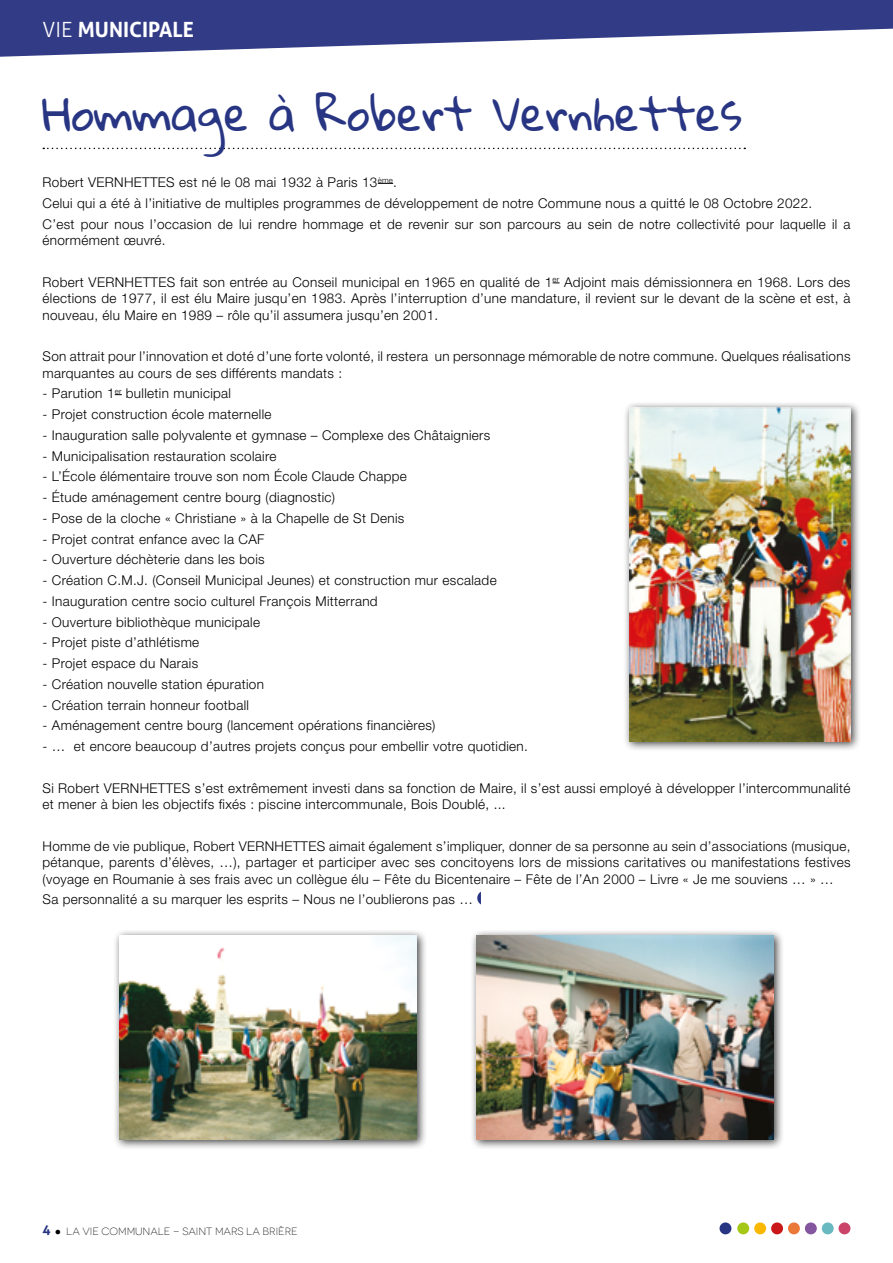
<style>
.page{position:relative;width:893px;height:1263px;background:#fff}
.page>*{position:absolute;margin:0;border:0;box-sizing:border-box;transform-origin:0 0}
.t1{font:45px "Gloria Hallelujah";color:#283583}
.t2{font:700 21px "Aller";color:#fff}
.t3{font:300 13.5px/16.5px "Helvetica Neue LT Std";letter-spacing:.025em;color:#000}
.t4{font:300 10.5px "Novecentowide";color:#000}
.s1{font-weight:300}
.s2{font-family:"Aller";font-weight:700;font-size:13.5px;color:#283583}
.s3{font-family:"Times New Roman";font-weight:400}
</style>
<div class="page">
<svg style="left:0;top:0;width:893px;height:57px;fill:#323b85"></svg>
<div style="left:737px;top:1222px;width:12px;height:12px;background:#a5c715;border-radius:50%"></div>
<div style="left:754px;top:1222px;width:12px;height:12px;background:#fbb800;border-radius:50%"></div>
<div style="left:771px;top:1222px;width:12px;height:12px;background:#ca181a;border-radius:50%"></div>
<div style="left:788px;top:1222px;width:12px;height:12px;background:#ea7838;border-radius:50%"></div>
<div style="left:805px;top:1222px;width:12px;height:12px;background:#84569f;border-radius:50%"></div>
<div style="left:822px;top:1222px;width:12px;height:12px;background:#69b9c1;border-radius:50%"></div>
<div style="left:838px;top:1222px;width:12px;height:12px;background:#cb4369;border-radius:50%"></div>
<div style="left:719px;top:1222px;width:12px;height:12px;background:#283583;border-radius:50%"></div>
<svg style="left:43px;top:148px;width:702px;height:1px"></svg>
<svg style="left:378px;top:183px;width:15px;height:1px"></svg>
<svg style="left:477px;top:892px;width:4px;height:12px"></svg>
<div style="left:623px;top:402px;width:237px;height:349px;background:#000;opacity:.75"></div>
<img style="left:629px;top:408px;width:222px;height:333px">
<div style="left:113px;top:930px;width:314px;height:220px;background:#000;opacity:.75"></div>
<img style="left:119px;top:936px;width:298px;height:204px">
<div style="left:470px;top:930px;width:314px;height:220px;background:#000;opacity:.75"></div>
<img style="left:476px;top:936px;width:298px;height:204px">
<h2 class="t2" style="left:43px;top:16px;width:153px"><span class="s1">VIE</span> MUNICIPALE</h2>
<h1 class="t1" style="left:42px;top:89px;width:701px">Hommage à Robert Vernhettes</h1>
<p class="t3" style="left:43px;top:172px;width:809px;line-height:20.7px">Robert VERNHETTES est né le 08 mai 1932 à Paris 13<sup>ème</sup>.<br>Celui qui a été à l’initiative de multiples programmes de développement de notre Commune nous a quitté le 08 Octobre 2022.<br>C’est pour nous l’occasion de lui rendre hommage et de revenir sur son parcours au sein de notre collectivité pour laquelle il a</p>
<p class="t3" style="left:43px;top:232px;width:125px">énormément œuvré.</p>
<p class="t3" style="left:43px;top:273px;width:809px;text-align:justify">Robert VERNHETTES fait son entrée au Conseil municipal en 1965 en qualité de 1<sup>er</sup> Adjoint mais démissionnera en 1968. Lors des élections de 1977, il est élu Maire jusqu’en 1983. Après l’interruption d’une mandature, il revient sur le devant de la scène et est, à nouveau, élu Maire en 1989 – rôle qu’il assumera jusqu’en 2001.</p>
<p class="t3" style="left:43px;top:348px;width:809px">Son attrait pour l’innovation et doté d’une forte volonté, il restera un personnage mémorable de notre commune. Quelques réalisations marquantes au cours de ses différents mandats :</p>
<p class="t3" style="left:43px;top:385px;width:190px">- Parution 1<sup>er</sup> bulletin municipal</p>
<p class="t3" style="left:43px;top:406px;width:231px">- Projet construction école maternelle</p>
<p class="t3" style="left:43px;top:426px;width:449px">- Inauguration salle polyvalente et gymnase – Complexe des Châtaigniers</p>
<p class="t3" style="left:43px;top:447px;width:235px">- Municipalisation restauration scolaire</p>
<p class="t3" style="left:43px;top:468px;width:366px">- L’École élémentaire trouve son nom École Claude Chappe</p>
<p class="t3" style="left:43px;top:489px;width:294px">- Étude aménagement centre bourg (diagnostic)</p>
<p class="t3" style="left:43px;top:509px;width:363px">- Pose de la cloche « Christiane » à la Chapelle de St Denis</p>
<p class="t3" style="left:43px;top:530px;width:223px">- Projet contrat enfance avec la CAF</p>
<p class="t3" style="left:43px;top:551px;width:224px">- Ouverture déchèterie dans les bois</p>
<p class="t3" style="left:43px;top:572px;width:456px">- Création C.M.J. (Conseil Municipal Jeunes) et construction mur escalade</p>
<p class="t3" style="left:43px;top:592px;width:337px">- Inauguration centre socio culturel François Mitterrand</p>
<p class="t3" style="left:43px;top:613px;width:219px">- Ouverture bibliothèque municipale</p>
<p class="t3" style="left:43px;top:634px;width:158px">- Projet piste d’athlétisme</p>
<p class="t3" style="left:43px;top:655px;width:157px">- Projet espace du Narais</p>
<p class="t3" style="left:43px;top:675px;width:223px">- Création nouvelle station épuration</p>
<p class="t3" style="left:43px;top:696px;width:208px">- Création terrain honneur football</p>
<p class="t3" style="left:43px;top:717px;width:394px">- Aménagement centre bourg (lancement opérations financières)</p>
<p class="t3" style="left:43px;top:738px;width:487px">- … et encore beaucoup d’autres projets conçus pour embellir votre quotidien.</p>
<p class="t3" style="left:43px;top:779px;width:809px">Si Robert VERNHETTES s’est extrêmement investi dans sa fonction de Maire, il s’est aussi employé à développer l’intercommunalité et mener à bien les objectifs fixés : piscine intercommunale, Bois Doublé, ...</p>
<p class="t3" style="left:43px;top:837px;width:809px;text-align:justify">Homme de vie publique, Robert VERNHETTES aimait également s’impliquer, donner de sa personne au sein d’associations (musique, pétanque, parents d’élèves, …), partager et participer avec ses concitoyens lors de missions caritatives ou manifestations festives (voyage en Roumanie à ses frais avec un collègue élu – Fête du Bicentenaire – Fête de l’An 2000 – Livre « Je me souviens … » …</p>
<p class="t3" style="left:43px;top:891px;width:432px">Sa personnalité a su marquer les esprits – Nous ne l’oublierons pas …</p>
<p class="t4" style="left:43px;top:1225px;width:257px"><span class="s2">4</span> <span class="s3">●</span> LA VIE COMMUNALE - SAINT MARS LA BRIÈRE</p>
</div>
